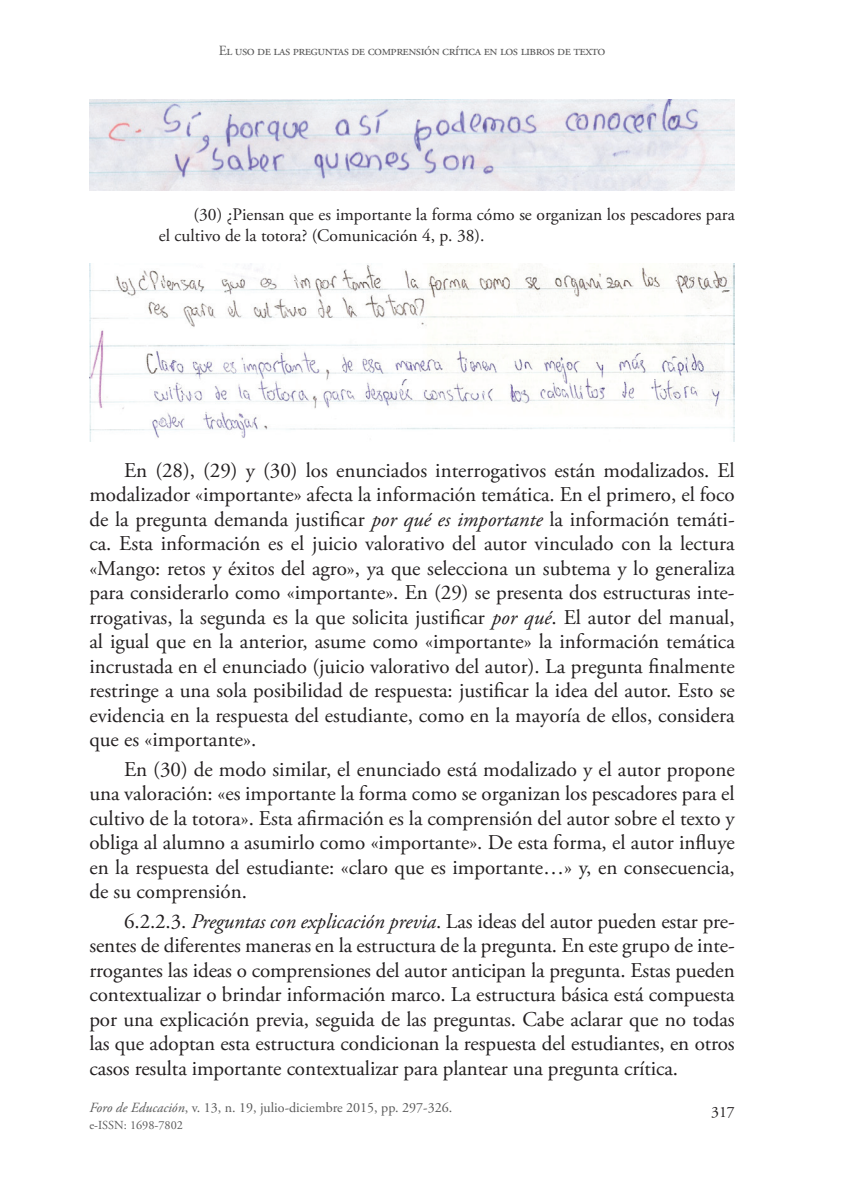
<style>
.page{position:relative;width:844px;height:1191px;background:#fff}
.page>*{position:absolute;margin:0;border:0;box-sizing:border-box;transform-origin:0 0}
.t1{font:21px/24.5px "Adobe Garamond Pro";letter-spacing:-.005em;color:#231f20;text-align:justify}
.t2{font:17.5px/21px "Adobe Garamond Pro";color:#231f20}
.t3{font:15.75px "Adobe Garamond Pro";color:#231f20}
.t4{font:14px "Adobe Garamond Pro";letter-spacing:-.035em;color:#5a5a5a}
.t5{font:14px "Adobe Garamond Pro";color:#5a5a5a}
.t6{font:12.25px "Adobe Garamond Pro";color:#5a5a5a}
.s1{font-style:italic}
</style>
<div class="page">
<img style="left:89px;top:99px;width:645px;height:92px">
<img style="left:89px;top:263px;width:645px;height:179px">
<p class="t4" style="left:219px;top:42px;width:388px">El uso de las preguntas de comprensión crítica en los libros de texto</p>
<p class="t2" style="left:159px;top:205px;width:577px;text-indent:35px">(30) ¿Piensan que es importante la forma cómo se organizan los pescadores para el cultivo de la totora? (Comunicación 4, p. 38).</p>
<p class="t1" style="left:89px;top:458px;width:647px;text-indent:35px">En (28), (29) y (30) los enunciados interrogativos están modalizados. El modalizador «importante» afecta la información temática. En el primero, el foco de la pregunta demanda justificar <span class="s1">por qué es importante</span> la información temáti&shy;ca. Esta información es el juicio valorativo del autor vinculado con la lectura «Mango: retos y éxitos del agro», ya que selecciona un subtema y lo generaliza para considerarlo como «importante». En (29) se presenta dos estructuras inte&shy;rrogativas, la segunda es la que solicita justificar <span class="s1">por qué</span>. El autor del manual, al igual que en la anterior, asume como «importante» la información temática incrustada en el enunciado (juicio valorativo del autor). La pregunta finalmente restringe a una sola posibilidad de respuesta: justificar la idea del autor. Esto se evidencia en la respuesta del estudiante, como en la mayoría de ellos, considera que es «importante».</p>
<p class="t1" style="left:89px;top:757px;width:646px;text-indent:35px">En (30) de modo similar, el enunciado está modalizado y el autor propone una valoración: «es importante la forma como se organizan los pescadores para el cultivo de la totora». Esta afirmación es la comprensión del autor sobre el texto y obliga al alumno a asumirlo como «importante». De esta forma, el autor influye en la respuesta del estudiante: «claro que es importante…» y, en consecuencia, de su comprensión.</p>
<p class="t1" style="left:89px;top:909px;width:646px;text-indent:35px">6.2.2.3. <span class="s1">Preguntas con explicación previa</span>. Las ideas del autor pueden estar pre&shy;sentes de diferentes maneras en la estructura de la pregunta. En este grupo de inte&shy;rrogantes las ideas o comprensiones del autor anticipan la pregunta. Estas pueden contextualizar o brindar información marco. La estructura básica está compuesta por una explicación previa, seguida de las preguntas. Cabe aclarar que no todas las que adoptan esta estructura condicionan la respuesta del estudiantes, en otros casos resulta importante contextualizar para plantear una pregunta crítica.</p>
<p class="t5" style="left:89px;top:1099px;width:364px"><span class="s1">Foro de Educación</span>, v. 13, n. 19, julio-diciembre 2015, pp. 297-326.</p>
<p class="t6" style="left:89px;top:1118px;width:95px">e-ISSN: 1698-7802</p>
<p class="t3" style="left:711px;top:1102px;width:25px">317</p>
</div>
